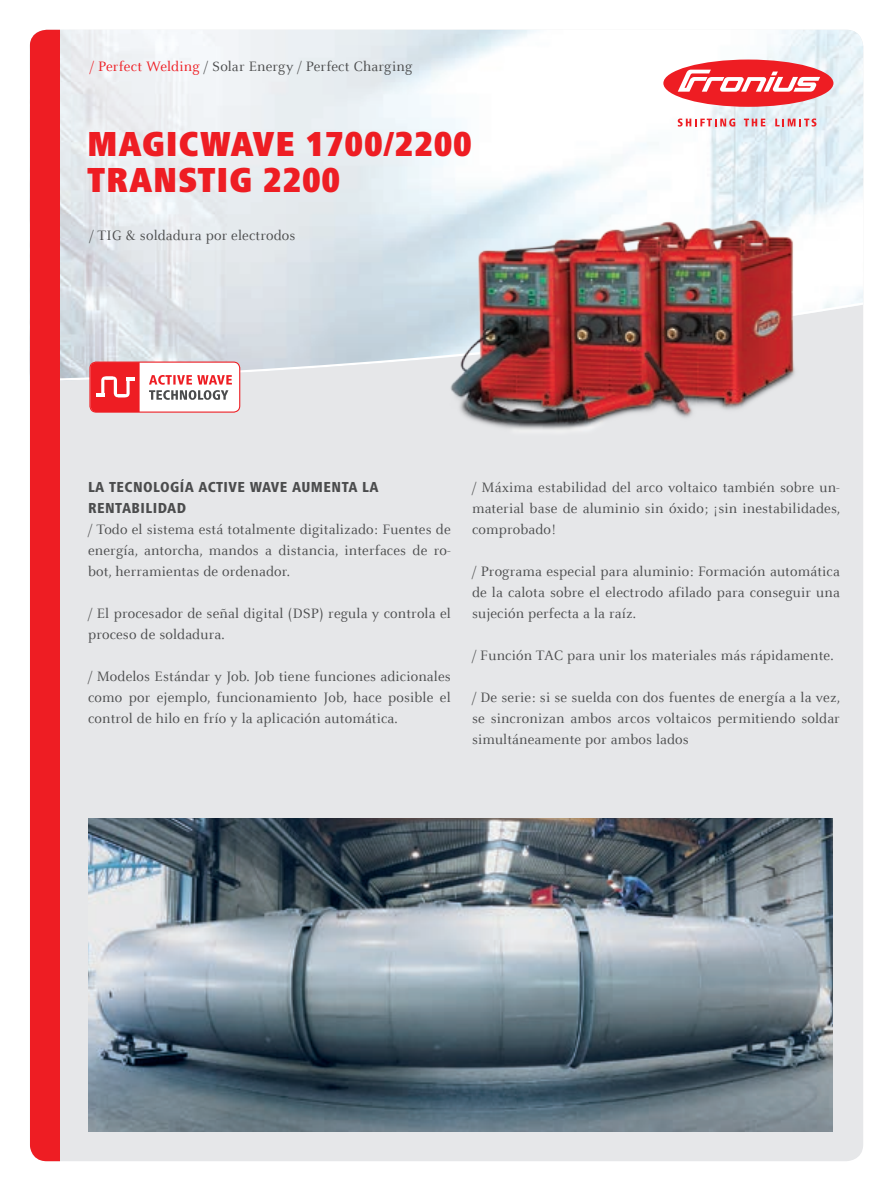
<style>
.page{position:relative;width:893px;height:1191px;background:#fff}
.page>*{position:absolute;margin:0;border:0;box-sizing:border-box;transform-origin:0 0}
.t1{font:900 condensed 36px/36px "Frutiger Next LTW1 G";letter-spacing:.02em;color:#ee1d23}
.t2{font:15px/21px "Celeste Offc Pro";letter-spacing:.01em;color:#4b4c4d;text-align:justify}
.t3{font:800 condensed 15px/21px "Frutiger Next LTW1 G";letter-spacing:.03em;color:#4b4c4d}
.s1{color:#ee1d23}
</style>
<div class="page">
<div style="left:30px;top:30px;width:833px;height:1131px;background:#e6e7e9;border-radius:17px"></div>
<svg style="left:60px;top:30px;width:803px;height:353px"></svg>
<div style="left:663px;top:60px;width:170px;height:47px;background:#ee1d23;border-radius:50%"></div>
<svg style="left:678px;top:70px;width:142px;height:22px"></svg>
<svg style="left:678px;top:118px;width:57px;height:9px"></svg>
<svg style="left:744px;top:119px;width:21px;height:7px"></svg>
<svg style="left:775px;top:118px;width:41px;height:9px"></svg>
<div style="left:30px;top:30px;width:30px;height:1131px;background:#ee1d23"></div>
<img style="left:88px;top:818px;width:744px;height:313px">
<img style="left:437px;top:149px;width:375px;height:281px">
<svg style="left:89px;top:361px;width:151px;height:51px;background:#efa3a5"></svg>
<p class="t2" style="left:90px;top:55px;width:324px"><span class="s1">/ Perfect Welding</span> / Solar Energy / Perfect Charging</p>
<h1 class="t1" style="left:87px;top:126px;width:386px">MAGICWAVE 1700/2200<br>TRANSTIG 2200</h1>
<p class="t2" style="left:89px;top:224px;width:207px">/ TIG &amp; soldadura por electrodos</p>
<p class="t3" style="left:88px;top:476px;width:292px">LA TECNOLOGÍA ACTIVE WAVE AUMENTA LA<br>RENTABILIDAD</p>
<p class="t2" style="left:88px;top:518px;width:364px">/ Todo el sistema está totalmente digitalizado: Fuentes de energía, antorcha, mandos a distancia, interfaces de ro&shy;bot, herramientas de ordenador.</p>
<p class="t2" style="left:88px;top:602px;width:364px">/ El procesador de señal digital (DSP) regula y controla el proceso de soldadura.</p>
<p class="t2" style="left:88px;top:665px;width:364px">/ Modelos Estándar y Job. Job tiene funciones adicionales como por ejemplo, funcionamiento Job, hace posible el control de hilo en frío y la aplicación automática.</p>
<p class="t2" style="left:472px;top:476px;width:370px">/ Máxima estabilidad del arco voltaico también sobre un&shy;material base de aluminio sin óxido; ¡sin inestabilidades, comprobado!</p>
<p class="t2" style="left:472px;top:560px;width:369px">/ Programa especial para aluminio: Formación automática de la calota sobre el electrodo afilado para conseguir una sujeción perfecta a la raíz.</p>
<p class="t2" style="left:472px;top:644px;width:363px">/ Función TAC para unir los materiales más rápidamente.</p>
<p class="t2" style="left:472px;top:686px;width:370px">/ De serie: si se suelda con dos fuentes de energía a la vez, se sincronizan ambos arcos voltaicos permitiendo soldar simultáneamente por ambos lados</p>
</div>
